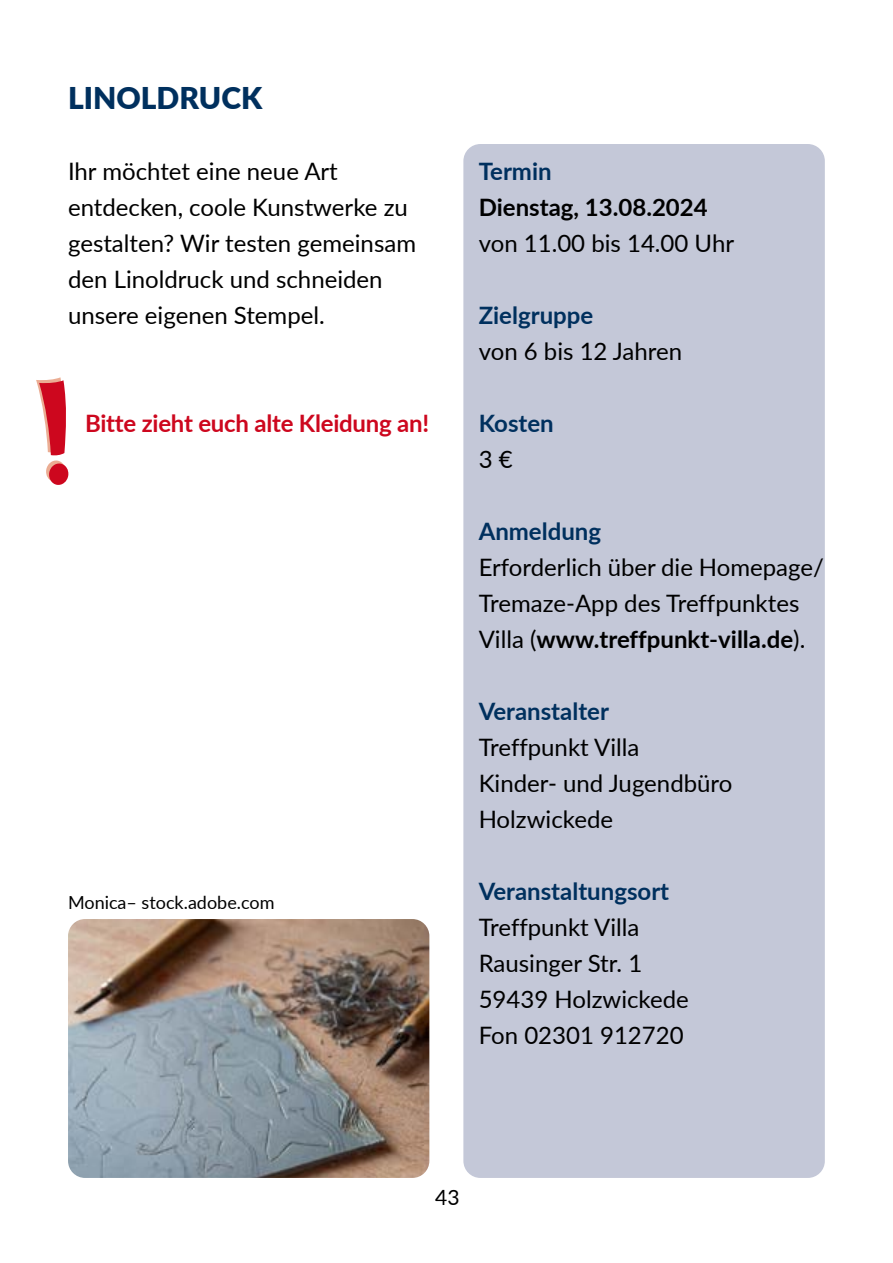
<style>
.page{position:relative;width:893px;height:1263px;background:#fff}
.page>*{position:absolute;margin:0;border:0;box-sizing:border-box;transform-origin:0 0}
.t1{font:900 30px "Lato";color:#00305e}
.t2{font:24px/36px "Lato";color:#000}
.t3{font:700 24px "Lato";color:#00305e}
.t4{font:700 24px "Lato";letter-spacing:-.01em;color:#cd071e}
.t5{font:700 24px "Lato";color:#000}
.t6{font:21px "Lato";color:#000}
.t7{font:18px "Lato";color:#000}
.s1{font-weight:700}
</style>
<div class="page">
<div style="left:463px;top:144px;width:362px;height:1034px;background:#c4c8d8;border-radius:17px"></div>
<img style="left:68px;top:919px;width:361px;height:259px">
<svg style="left:36px;top:377px;width:33px;height:108px"></svg>
<p class="t1" style="left:68px;top:76px;width:196px">LINOLDRUCK</p>
<p class="t2" style="left:68px;top:152px;width:349px">Ihr möchtet eine neue Art entdecken, coole Kunstwerke zu gestalten? Wir testen gemeinsam den Linoldruck und schneiden unsere eigenen Stempel.</p>
<p class="t4" style="left:85px;top:406px;width:346px">Bitte zieht euch alte Kleidung an!</p>
<p class="t7" style="left:68px;top:889px;width:208px">Monica– stock.adobe.com</p>
<p class="t3" style="left:479px;top:154px;width:74px">Termin</p>
<p class="t5" style="left:479px;top:190px;width:230px">Dienstag, 13.08.2024</p>
<p class="t2" style="left:479px;top:224px;width:257px">von 11.00 bis 14.00 Uhr</p>
<p class="t3" style="left:479px;top:298px;width:116px">Zielgruppe</p>
<p class="t2" style="left:479px;top:332px;width:205px">von 6 bis 12 Jahren</p>
<p class="t3" style="left:479px;top:406px;width:77px">Kosten</p>
<p class="t2" style="left:479px;top:440px;width:35px">3 €</p>
<p class="t3" style="left:479px;top:514px;width:124px">Anmeldung</p>
<p class="t2" style="left:479px;top:548px;width:347px">Erforderlich über die Homepage/<br>Tremaze-App des Treffpunktes<br>Villa (<span class="s1">www.treffpunkt-villa.de</span>).</p>
<p class="t3" style="left:479px;top:694px;width:132px">Veranstalter</p>
<p class="t2" style="left:479px;top:728px;width:255px">Treffpunkt Villa<br>Kinder- und Jugendbüro<br>Holzwickede</p>
<p class="t3" style="left:479px;top:874px;width:192px">Veranstaltungsort</p>
<p class="t2" style="left:479px;top:908px;width:212px">Treffpunkt Villa<br>Rausinger Str. 1<br>59439 Holzwickede<br>Fon 02301 912720</p>
<p class="t6" style="left:435px;top:1183px;width:26px">43</p>
</div>
